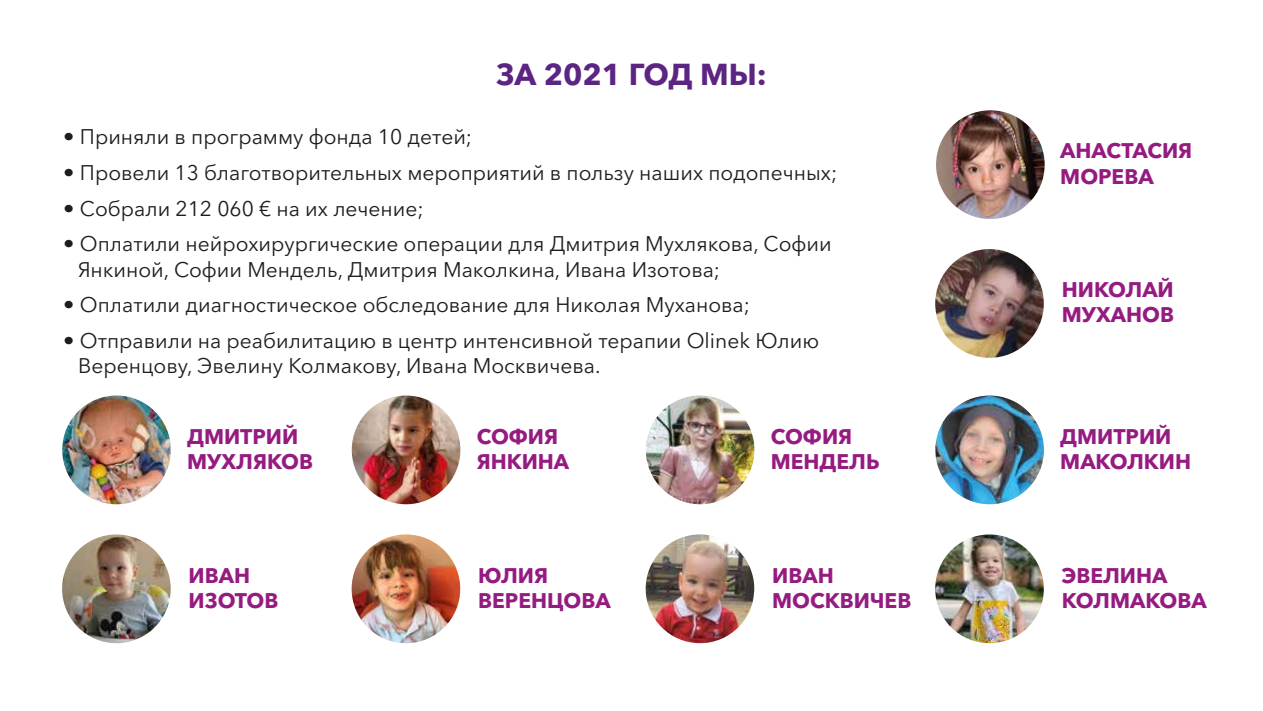
<style>
.page{position:relative;width:1263px;height:711px;background:#fff}
.page>*{position:absolute;margin:0;border:0;box-sizing:border-box;transform-origin:0 0}
.t1{font:700 30px "Avenir Next Cyr";color:#5c2483}
.t2{font:21px/25.2px "Avenir Next Cyr";color:#1d1d1b;scale:1.08 1}
.t3{font:700 21px/25.2px "Avenir Next Cyr";color:#951b81}
</style>
<div class="page">
<img style="left:936px;top:110px;width:109px;height:109px;border-radius:54px">
<img style="left:62px;top:395px;width:109px;height:109px;border-radius:54px">
<img style="left:62px;top:534px;width:109px;height:108px;border-radius:54px">
<img style="left:352px;top:395px;width:108px;height:109px;border-radius:54px">
<img style="left:352px;top:534px;width:108px;height:108px;border-radius:54px">
<img style="left:646px;top:395px;width:108px;height:109px;border-radius:54px">
<img style="left:646px;top:534px;width:108px;height:108px;border-radius:54px">
<img style="left:935px;top:395px;width:109px;height:109px;border-radius:54px">
<img style="left:935px;top:534px;width:109px;height:108px;border-radius:54px">
<img style="left:935px;top:249px;width:109px;height:108px;border-radius:54px">
<h1 class="t1" style="left:496px;top:56px;width:272px">ЗА 2021 ГОД МЫ:</h1>
<p class="t2" style="left:63px;top:124px;width:380px">• Приняли в программу фонда 10 детей;</p>
<p class="t2" style="left:63px;top:160px;width:718px">• Провели 13 благотворительных мероприятий в пользу наших подопечных;</p>
<p class="t2" style="left:63px;top:195px;width:336px">• Собрали 212 060 € на их лечение;</p>
<p class="t2" style="left:78px;top:231px;width:699px;text-indent:-15px">• Оплатили нейрохирургические операции для Дмитрия Мухлякова, Софии<br>Янкиной, Софии Мендель, Дмитрия Маколкина, Ивана Изотова;</p>
<p class="t2" style="left:63px;top:292px;width:638px">• Оплатили диагностическое обследование для Николая Муханова;</p>
<p class="t2" style="left:78px;top:328px;width:688px;text-indent:-15px">• Отправили на реабилитацию в центр интенсивной терапии Olinek Юлию<br>Веренцову, Эвелину Колмакову, Ивана Москвичева.</p>
<p class="t3" style="left:187px;top:423px;width:127px">ДМИТРИЙ<br>МУХЛЯКОВ</p>
<p class="t3" style="left:189px;top:562px;width:91px">ИВАН<br>ИЗОТОВ</p>
<p class="t3" style="left:477px;top:423px;width:94px">СОФИЯ<br>ЯНКИНА</p>
<p class="t3" style="left:478px;top:562px;width:134px">ЮЛИЯ<br>ВЕРЕНЦОВА</p>
<p class="t3" style="left:771px;top:423px;width:110px">СОФИЯ<br>МЕНДЕЛЬ</p>
<p class="t3" style="left:772px;top:562px;width:141px">ИВАН<br>МОСКВИЧЕВ</p>
<p class="t3" style="left:1060px;top:138px;width:134px">АНАСТАСИЯ<br>МОРЕВА</p>
<p class="t3" style="left:1062px;top:277px;width:114px">НИКОЛАЙ<br>МУХАНОВ</p>
<p class="t3" style="left:1060px;top:423px;width:132px">ДМИТРИЙ<br>МАКОЛКИН</p>
<p class="t3" style="left:1062px;top:562px;width:146px">ЭВЕЛИНА<br>КОЛМАКОВА</p>
</div>
